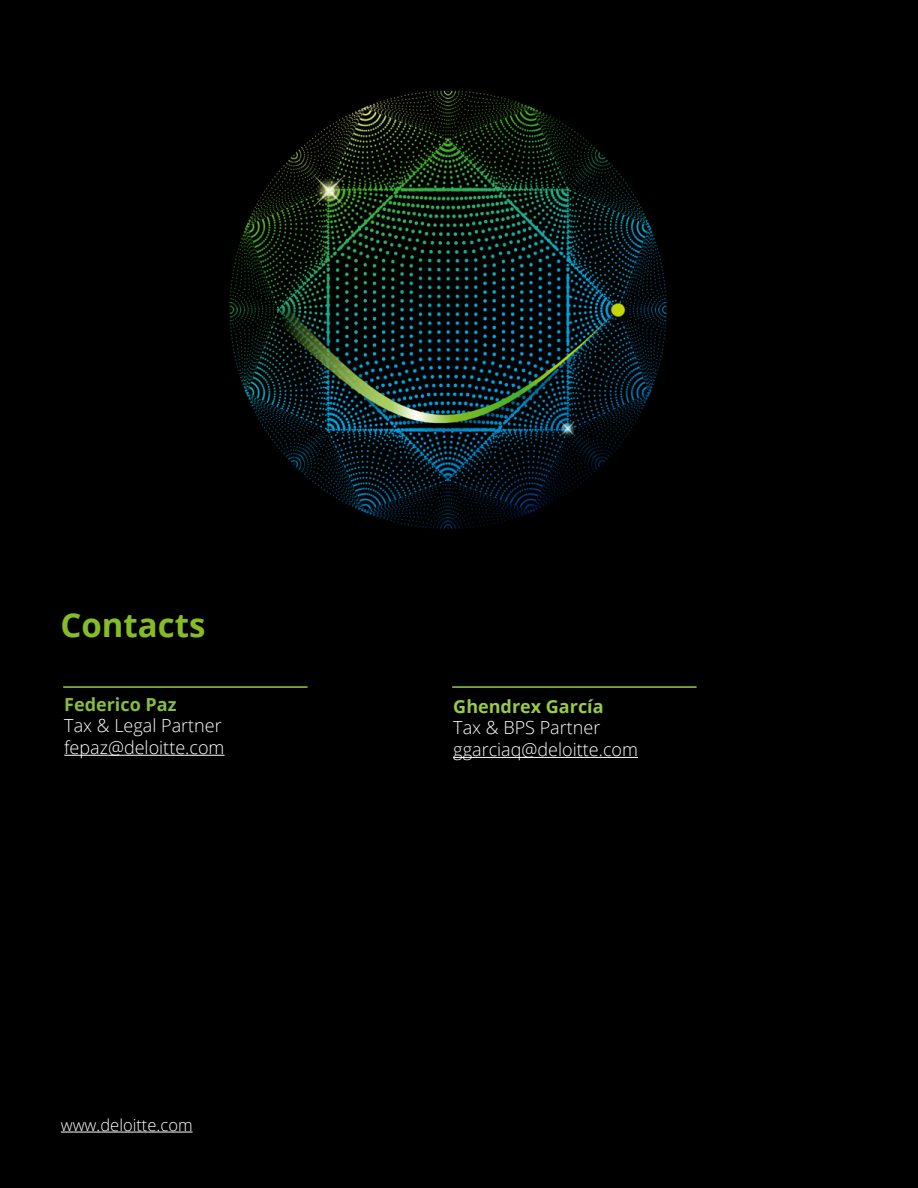
<style>
.page{position:relative;width:918px;height:1188px;background:#000}
.page>*{position:absolute;margin:0;border:0;box-sizing:border-box;transform-origin:0 0}
.t1{font:700 33px "Open Sans";color:#86bc25}
.t2{font:300 18px/21.6px "Open Sans";color:#fff}
.t3{font:700 18px "Open Sans";color:#99ca49}
.t4{font:700 18px "Open Sans";color:#87bd40}
.t5{font:300 16.5px "Open Sans";color:#fff}
</style>
<div class="page">
<hr style="left:61px;top:1132px;width:132px;height:1px;background:#fff">
<img style="left:229px;top:90px;width:438px;height:439px">
<hr style="left:64px;top:755px;width:161px;height:1px;background:#fff">
<hr style="left:63px;top:686px;width:245px;height:2px;background:#99ca49">
<hr style="left:453px;top:757px;width:185px;height:1px;background:#fff">
<hr style="left:452px;top:686px;width:245px;height:2px;background:#99ca49">
<h1 class="t1" style="left:60px;top:602px;width:147px">Contacts</h1>
<p class="t4" style="left:64px;top:691px;width:114px">Federico Paz</p>
<p class="t2" style="left:64px;top:714px;width:162px">Tax &amp; Legal Partner fepaz@deloitte.com</p>
<p class="t5" style="left:61px;top:1114px;width:133px">www.deloitte.com</p>
<p class="t3" style="left:453px;top:694px;width:152px">Ghendrex García</p>
<p class="t2" style="left:453px;top:717px;width:186px">Tax &amp; BPS Partner ggarciaq@deloitte.com</p>
</div>
